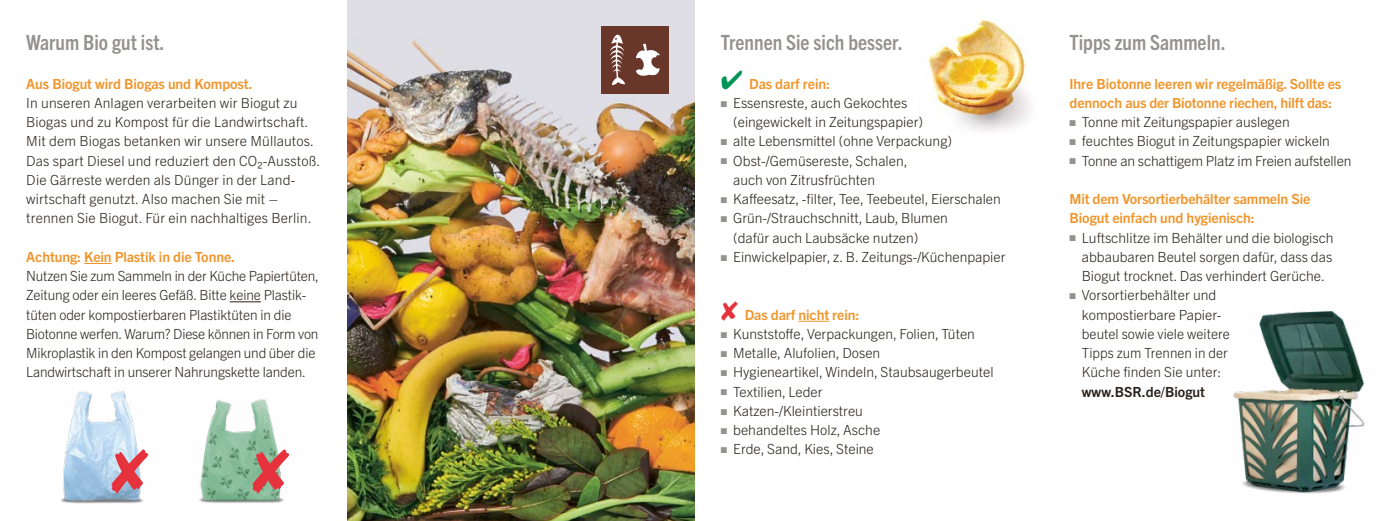
<style>
.page{position:relative;width:1389px;height:521px;background:#fff}
.page>*{position:absolute;margin:0;border:0;box-sizing:border-box;transform-origin:0 0}
._02_Headline{font:700 condensed 21px "Trade Gothic Next LT Pro";color:#949290}
.t1{font:300 14px/19.2px "Trade Gothic Next LT Pro";color:#29211a}
.Headline_Orange{font:700 14px/19.2px "Trade Gothic Next LT Pro";letter-spacing:-.005em;color:#f1952a}
.s1{color:#009456}
.s2{color:#949290}
.s3{color:#e5323d}
.s4{font-weight:700}
</style>
<div class="page">
<img style="left:928px;top:20px;width:102px;height:111px">
<img style="left:199px;top:399px;width:91px;height:104px">
<svg style="left:252px;top:449px;width:37px;height:44px"></svg>
<img style="left:60px;top:391px;width:89px;height:113px">
<svg style="left:112px;top:449px;width:36px;height:44px"></svg>
<svg style="left:84px;top:263px;width:28px;height:1px"></svg>
<hr style="left:230px;top:301px;width:31px;height:1px;background:#29211a">
<hr style="left:798px;top:321px;width:31px;height:1px;background:#f1952a">
<img style="left:347px;top:0;width:347px;height:521px">
<div style="left:601px;top:26px;width:67px;height:67px;background:#69362a"></div>
<svg style="left:610px;top:35px;width:15px;height:50px"></svg>
<svg style="left:636px;top:44px;width:24px;height:32px"></svg>
<img style="left:1233px;top:311px;width:132px;height:183px">
<h1 class="_02_Headline" style="left:26px;top:28px;width:140px">Warum Bio gut ist.</h1>
<h2 class="Headline_Orange" style="left:26px;top:73px;width:228px">Aus Biogut wird Biogas und Kompost.</h2>
<p class="t1" style="left:26px;top:92px;width:296px">In unseren Anlagen verarbeiten wir Biogut zu Biogas und zu Kompost für die Landwirtschaft.<br>Mit dem Biogas betanken wir unsere Müllautos.<br>Das spart Diesel und reduziert den CO₂-Ausstoß.<br>Die Gärreste werden als Dünger in der Land&shy;wirtschaft genutzt. Also machen Sie mit – trennen Sie Biogut. Für ein nachhaltiges Berlin.</p>
<h2 class="Headline_Orange" style="left:26px;top:246px;width:210px">Achtung: Kein Plastik in die Tonne.</h2>
<p class="t1" style="left:26px;top:265px;width:294px">Nutzen Sie zum Sammeln in der Küche Papiertüten, Zeitung oder ein leeres Gefäß. Bitte keine Plastik&shy;tüten oder kompostierbaren Plastiktüten in die Biotonne werfen. Warum? Diese können in Form von Mikroplastik in den Kompost gelangen und über die Landwirtschaft in unserer Nahrungskette landen.</p>
<h1 class="_02_Headline" style="left:721px;top:28px;width:183px">Trennen Sie sich besser.</h1>
<h2 class="Headline_Orange" style="left:721px;top:73px;width:111px"><span class="s1">✔</span> Das darf rein:</h2>
<p class="t1" style="left:733px;top:92px;width:191px;text-indent:-12px"><span class="s2">■</span> Essensreste, auch Gekochtes (eingewickelt in Zeitungspapier)</p>
<p class="t1" style="left:721px;top:131px;width:233px"><span class="s2">■</span> alte Lebensmittel (ohne Verpackung)</p>
<p class="t1" style="left:733px;top:150px;width:176px;text-indent:-12px"><span class="s2">■</span> Obst-/Gemüsereste, Schalen, auch von Zitrusfrüchten</p>
<p class="t1" style="left:721px;top:188px;width:282px"><span class="s2">■</span> Kaffeesatz, -filter, Tee, Teebeutel, Eierschalen</p>
<p class="t1" style="left:733px;top:208px;width:216px;text-indent:-12px"><span class="s2">■</span> Grün-/Strauchschnitt, Laub, Blumen (dafür auch Laubsäcke nutzen)</p>
<p class="t1" style="left:721px;top:246px;width:286px"><span class="s2">■</span> Einwickelpapier, z. B. Zeitungs-/Küchenpapier</p>
<h2 class="Headline_Orange" style="left:721px;top:304px;width:140px"><span class="s3">✘</span> Das darf nicht rein:</h2>
<p class="t1" style="left:721px;top:323px;width:256px"><span class="s2">■</span> Kunststoffe, Verpackungen, Folien, Tüten</p>
<p class="t1" style="left:721px;top:342px;width:161px"><span class="s2">■</span> Metalle, Alufolien, Dosen</p>
<p class="t1" style="left:721px;top:362px;width:274px"><span class="s2">■</span> Hygieneartikel, Windeln, Staubsaugerbeutel</p>
<p class="t1" style="left:721px;top:381px;width:103px"><span class="s2">■</span> Textilien, Leder</p>
<p class="t1" style="left:721px;top:400px;width:144px"><span class="s2">■</span> Katzen-/Kleintierstreu</p>
<p class="t1" style="left:721px;top:419px;width:161px"><span class="s2">■</span> behandeltes Holz, Asche</p>
<p class="t1" style="left:721px;top:439px;width:155px"><span class="s2">■</span> Erde, Sand, Kies, Steine</p>
<h1 class="_02_Headline" style="left:1070px;top:28px;width:158px">Tipps zum Sammeln.</h1>
<h2 class="Headline_Orange" style="left:1070px;top:73px;width:273px">Ihre Biotonne leeren wir regelmäßig. Sollte es dennoch aus der Biotonne riechen, hilft das:</h2>
<p class="t1" style="left:1070px;top:111px;width:222px"><span class="s2">■</span> Tonne mit Zeitungspapier auslegen</p>
<p class="t1" style="left:1070px;top:131px;width:262px"><span class="s2">■</span> feuchtes Biogut in Zeitungspapier wickeln</p>
<p class="t1" style="left:1070px;top:150px;width:283px"><span class="s2">■</span> Tonne an schattigem Platz im Freien aufstellen</p>
<h2 class="Headline_Orange" style="left:1070px;top:188px;width:242px">Mit dem Vorsortierbehälter sammeln Sie<br>Biogut einfach und hygienisch:</h2>
<p class="t1" style="left:1082px;top:227px;width:253px;text-align:justify;text-indent:-12px"><span class="s2">■</span> Luftschlitze im Behälter und die biologisch abbaubaren Beutel sorgen dafür, dass das Biogut trocknet. Das verhindert Gerüche.</p>
<p class="t1" style="left:1082px;top:285px;width:150px;text-indent:-12px"><span class="s2">■</span> Vorsortierbehälter und kompostierbare Papier&shy;beutel sowie viele weitere<br>Tipps zum Trennen in der<br>Küche finden Sie unter: <span class="s4">www.BSR.de/Biogut</span></p>
</div>
